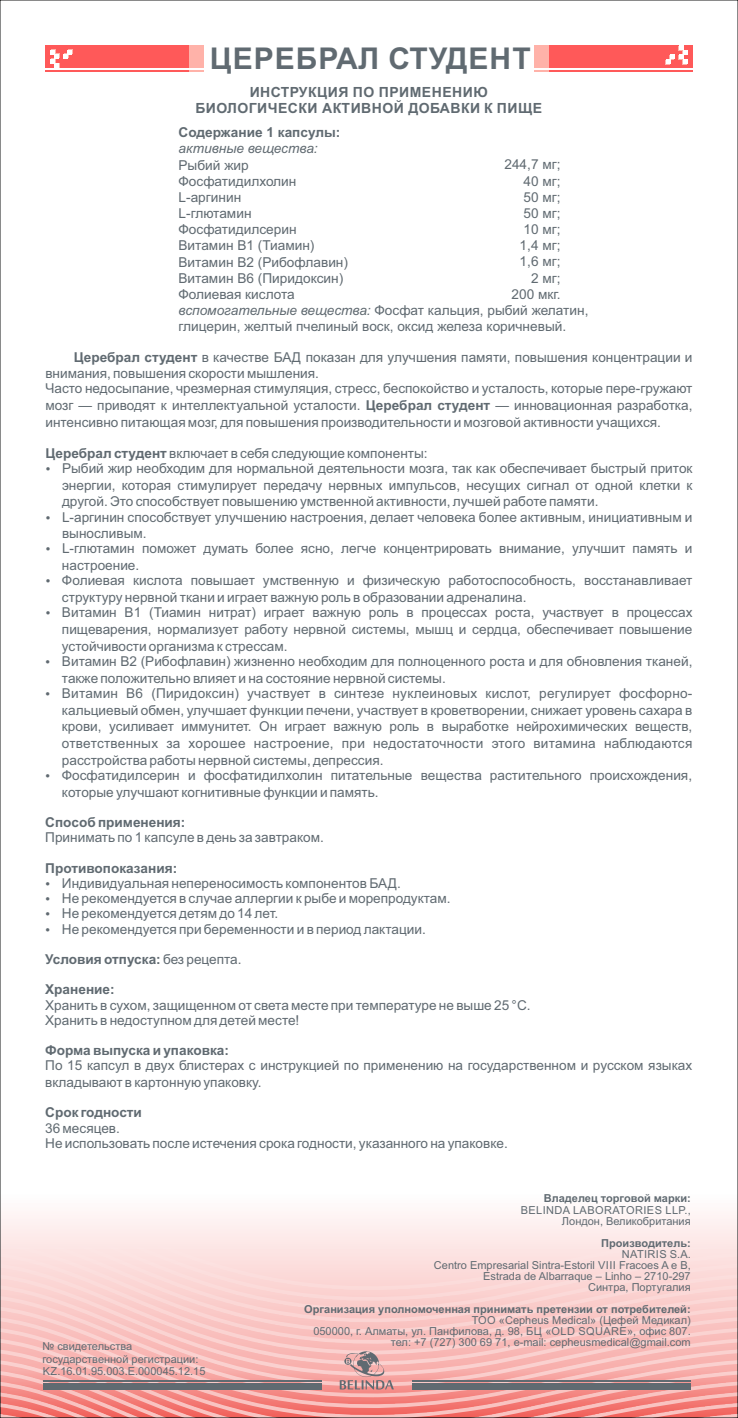
<style>
.page{position:relative;width:738px;height:1418px;background:#fff}
.page>*{position:absolute;margin:0;border:0;box-sizing:border-box;transform-origin:0 0}
.t1{font:700 30px "Arial";letter-spacing:.035em;color:#606a71}
.t2{font:700 14px/15.6px "Arial";letter-spacing:.035em;color:#606a71;text-align:center}
.t3{font:13.6px/16.2px "Arial";color:#606a71}
.t4{font:700 13.6px "Arial";color:#606a71}
.t5{font:italic 13.6px "Arial";color:#606a71}
.t6{font:11px/11px "Arial";color:#606a71;text-align:right}
.t7{font:700 11px "Arial";color:#606a71}
.s1{font-style:italic}
.s2{font-weight:700}
.s3{font-weight:400}
</style>
<div class="page">
<img style="left:2px;top:1215px;width:733px;height:200px">
<svg style="left:339px;top:1351px;width:54px;height:38px;background:#cea1a1"></svg>
<div style="left:43px;top:1383px;width:278px;height:6px;background:#606a71"></div>
<div style="left:411px;top:1383px;width:278px;height:6px;background:#606a71"></div>
<hr style="left:43px;top:1380px;width:278px;height:1px;background:#606a71">
<hr style="left:411px;top:1380px;width:278px;height:1px;background:#606a71">
<div style="left:45px;top:45px;width:144px;height:23px;background:#ff5959"></div>
<svg style="left:50px;top:49px;width:23px;height:19px"></svg>
<div style="left:189px;top:45px;width:15px;height:23px;background:#ffb2a9"></div>
<hr style="left:45px;top:70px;width:144px;height:1px;background:#ff5959">
<svg style="left:189px;top:70px;width:15px;height:1px"></svg>
<div style="left:548px;top:45px;width:144px;height:23px;background:#ff5959"></div>
<svg style="left:665px;top:45px;width:22px;height:19px"></svg>
<div style="left:533px;top:45px;width:15px;height:23px;background:#ffb2a9"></div>
<hr style="left:548px;top:70px;width:144px;height:1px;background:#ff5959">
<svg style="left:534px;top:70px;width:14px;height:1px"></svg>
<h1 class="t1" style="left:209px;top:47px;width:322px">ЦЕРЕБРАЛ СТУДЕНТ</h1>
<p class="t2" style="left:195px;top:85px;width:348px">ИНСТРУКЦИЯ ПО ПРИМЕНЕНИЮ<br>БИОЛОГИЧЕСКИ АКТИВНОЙ ДОБАВКИ К ПИЩЕ</p>
<p class="t4" style="left:178px;top:127px;width:163px">Содержание 1 капсулы:</p>
<p class="t5" style="left:178px;top:143px;width:141px">активные вещества:</p>
<p class="t3" style="left:178px;top:158px;width:411px">Рыбий жир<br>Фосфатидилхолин<br>L-аргинин<br>L-глютамин<br>Фосфатидилсерин<br>Витамин B1 (Тиамин)<br>Витамин B2 (Рибофлавин)<br>Витамин B6 (Пиридоксин)<br>Фолиевая кислота<br><span class="s1">вспомогательные вещества:</span> Фосфат кальция, рыбий желатин, глицерин, желтый пчелиный воск, оксид железа коричневый.</p>
<p class="t3" style="left:504px;top:158px;width:58px;text-align:right">244,7 мг;<br>40 мг;<br>50 мг;<br>50 мг;<br>10 мг;<br>1,4 мг;<br>1,6 мг;<br>2 мг;<br>200 мкг.</p>
<p class="t3" style="left:45px;top:349px;width:648px;line-height:16.8px;text-indent:28px"><span class="s2">Церебрал студент</span> в качестве БАД показан для улучшения памяти, повышения концентрации и внимания, повышения скорости мышления.</p>
<p class="t3" style="left:45px;top:381px;width:648px;line-height:16.8px;text-align:justify">Часто недосыпание, чрезмерная стимуляция, стресс, беспокойство и усталость, которые пере-гружают мозг — приводят к интеллектуальной усталости. <span class="s2">Церебрал студент</span> — инновационная разработка, интенсивно питающая мозг, для повышения производительности и мозговой активности учащихся.</p>
<p class="t3" style="left:62px;top:446px;width:631px;line-height:15.2px;text-indent:-17px"><span class="s2">Церебрал студент</span> включает в себя следующие компоненты:<br>Рыбий жир необходим для нормальной деятельности мозга, так как обеспечивает быстрый приток</p>
<p class="t3" style="left:62px;top:477px;width:631px;line-height:16.8px">энергии, которая стимулирует передачу нервных импульсов, несущих сигнал от одной клетки к другой. Это способствует повышению умственной активности, лучшей работе памяти.</p>
<p class="t3" style="left:62px;top:509px;width:631px;line-height:16.8px">L-аргинин способствует улучшению настроения, делает человека более активным, инициативным и выносливым.</p>
<p class="t3" style="left:62px;top:541px;width:631px;line-height:16.8px">L-глютамин поможет думать более ясно, легче концентрировать внимание, улучшит память и настроение.</p>
<p class="t3" style="left:62px;top:573px;width:631px;line-height:16.8px">Фолиевая кислота повышает умственную и физическую работоспособность, восстанавливает структуру нервной ткани и играет важную роль в образовании адреналина.</p>
<p class="t3" style="left:62px;top:605px;width:631px;line-height:16.8px;text-align:justify">Витамин B1 (Тиамин нитрат) играет важную роль в процессах роста, участвует в процессах пищеварения, нормализует работу нервной системы, мышц и сердца, обеспечивает повышение устойчивости организма к стрессам.</p>
<p class="t3" style="left:62px;top:654px;width:631px;line-height:16.8px">Витамин B2 (Рибофлавин) жизненно необходим для полноценного роста и для обновления тканей, также положительно влияет и на состояние нервной системы.</p>
<p class="t3" style="left:62px;top:686px;width:631px;line-height:16.8px;text-align:justify">Витамин B6 (Пиридоксин) участвует в синтезе нуклеиновых кислот, регулирует фосфорно&shy;кальциевый обмен, улучшает функции печени, участвует в кроветворении, снижает уровень сахара в крови, усиливает иммунитет. Он играет важную роль в выработке нейрохимических веществ, ответственных за хорошее настроение, при недостаточности этого витамина наблюдаются расстройства работы нервной системы, депрессия.</p>
<p class="t3" style="left:62px;top:768px;width:631px;line-height:16.8px">Фосфатидилсерин и фосфатидилхолин питательные вещества растительного происхождения, которые улучшают когнитивные функции и память.</p>
<p class="t4" style="left:45px;top:817px;width:142px">Способ применения:</p>
<p class="t3" style="left:45px;top:830px;width:280px">Принимать по 1 капсуле в день за завтраком.</p>
<p class="t4" style="left:45px;top:862px;width:133px">Противопоказания:</p>
<p class="t3" style="left:62px;top:876px;width:390px;line-height:15.2px">Индивидуальная непереносимость компонентов БАД.<br>Не рекомендуется в случае аллергии к рыбе и морепродуктам.<br>Не рекомендуется детям до 14 лет.<br>Не рекомендуется при беременности и в период лактации.</p>
<p class="t4" style="left:45px;top:954px;width:198px">Условия отпуска: <span class="s3">без рецепта.</span></p>
<p class="t4" style="left:45px;top:984px;width:71px">Хранение:</p>
<p class="t3" style="left:45px;top:998px;width:486px;line-height:15.2px">Хранить в сухом, защищенном от света месте при температуре не выше 25 °С.<br>Хранить в недоступном для детей месте!</p>
<p class="t4" style="left:45px;top:1045px;width:185px">Форма выпуска и упаковка:</p>
<p class="t3" style="left:45px;top:1058px;width:648px;line-height:16.8px">По 15 капсул в двух блистерах с инструкцией по применению на государственном и русском языках вкладывают в картонную упаковку.</p>
<p class="t4" style="left:45px;top:1107px;width:98px">Срок годности</p>
<p class="t3" style="left:45px;top:1121px;width:464px;line-height:15.2px">36 месяцев.<br>Не использовать после истечения срока годности, указанного на упаковке.</p>
<p class="t7" style="left:543px;top:1194px;width:148px">Владелец торговой марки:</p>
<p class="t6" style="left:520px;top:1205px;width:171px">BELINDA LABORATORIES LLP.,<br>Лондон, Великобритания</p>
<p class="t7" style="left:600px;top:1238px;width:91px">Производитель:</p>
<p class="t6" style="left:433px;top:1249px;width:258px">NATIRIS S.A.<br>Centro Empresarial Sintra-Estoril VIII Fracoes A e B,<br>Estrada de Albarraque – Linho – 2710-297<br>Синтра, Португалия</p>
<p class="t7" style="left:304px;top:1304px;width:387px">Организация уполномоченная принимать претензии от потребителей:</p>
<p class="t6" style="left:313px;top:1315px;width:378px">ТОО «Cepheus Medical» (Цефей Медикал)<br>050000, г. Алматы, ул. Панфилова, д. 98, БЦ «OLD SQUARE», офис 807.</p>
<p class="t6" style="left:42px;top:1341px;width:91px">№ свидетельства</p>
<p class="t6" style="left:390px;top:1337px;width:301px">тел: +7 (727) 300 69 71, e-mail: cepheusmedical@gmail.com</p>
<p class="t6" style="left:42px;top:1353px;width:164px;line-height:12.2px;text-align:left">государственной регистрации:<br>KZ.16.01.95.003.E.000045.12.15</p>
</div>
